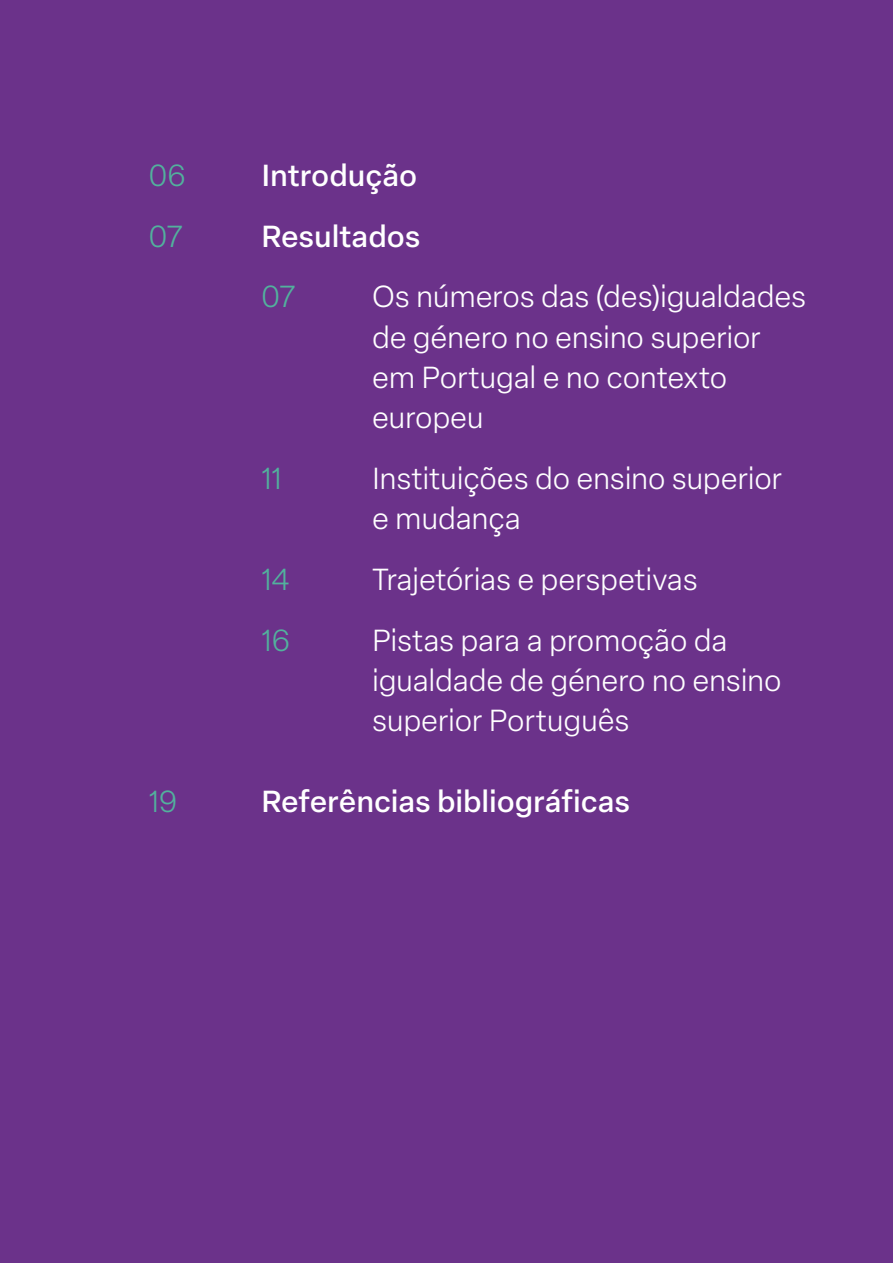
<style>
.page{position:relative;width:893px;height:1263px;background:#6b328a}
.page>*{position:absolute;margin:0;border:0;box-sizing:border-box;transform-origin:0 0}
.t1{font:300 30px/40.3px "Elza Text";letter-spacing:-.01em;color:#fff}
.t2{font:500 30px/60.6px "Elza Text";letter-spacing:-.005em;color:#fff}
.t3{font:300 30px/60.6px "Elza Text";letter-spacing:-.01em;color:#52b19d}
</style>
<div class="page">
<p class="t3" style="left:149px;top:144px;width:39px">06<br>07</p>
<p class="t3" style="left:149px;top:770px;width:30px">19</p>
<p class="t2" style="left:262px;top:144px;width:160px">Introdução<br>Resultados</p>
<p class="t1" style="left:372px;top:275px;width:436px">Os números das (des)igualdades de género no ensino superior em Portugal e no contexto europeu</p>
<p class="t1" style="left:372px;top:457px;width:411px">Instituições do ensino superior e mudança</p>
<p class="t1" style="left:372px;top:548px;width:357px;line-height:60.6px">Trajetórias e perspetivas<br>Pistas para a promoção da</p>
<p class="t1" style="left:372px;top:659px;width:411px">igualdade de género no ensino superior Português</p>
<p class="t3" style="left:262px;top:265px;width:35px">07</p>
<p class="t3" style="left:262px;top:447px;width:22px">11</p>
<p class="t3" style="left:262px;top:548px;width:30px">14<br>16</p>
<p class="t2" style="left:262px;top:770px;width:370px">Referências bibliográficas</p>
</div>
